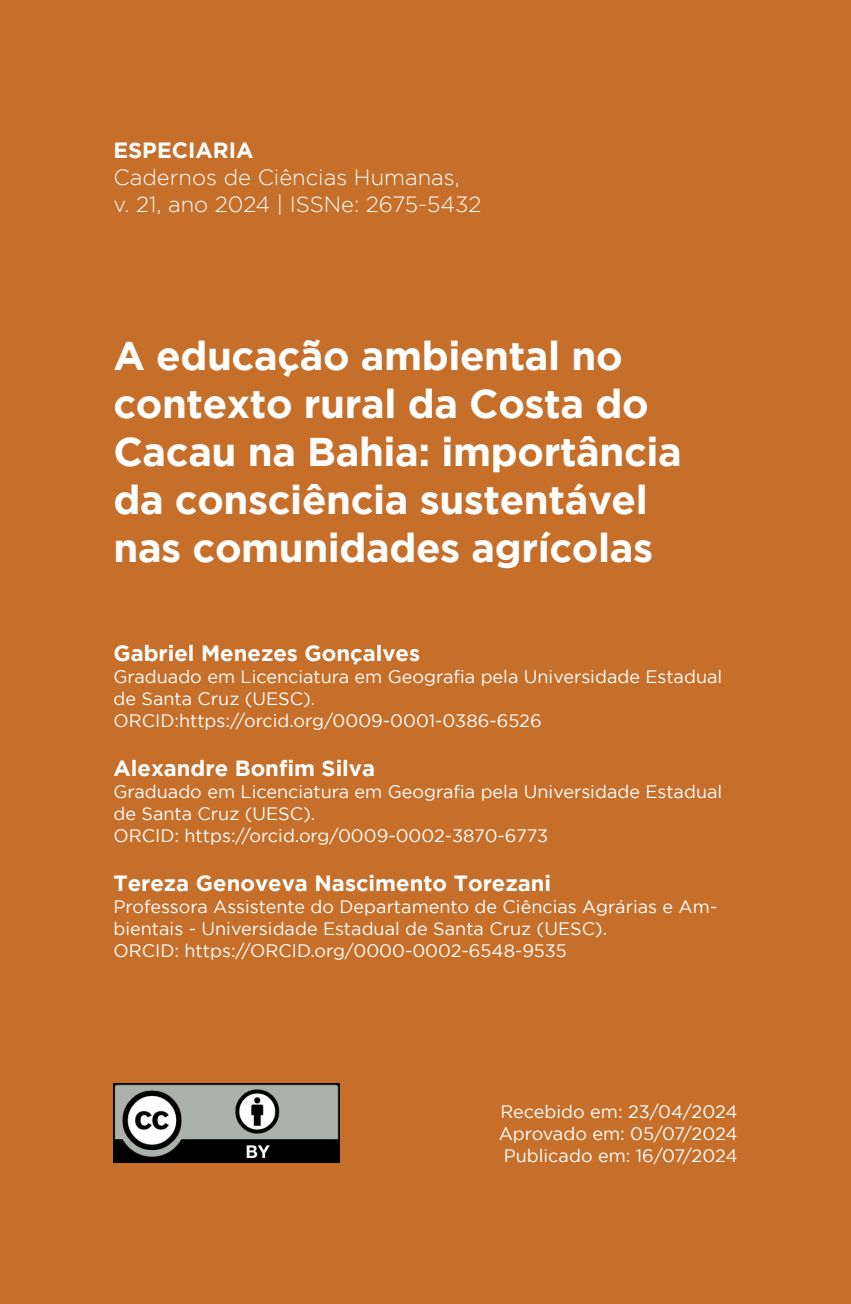
<style>
.page{position:relative;width:851px;height:1304px;background:#fff}
.page>*{position:absolute;margin:0;border:0;box-sizing:border-box;transform-origin:0 0}
.heading_1{font:700 40px/48px "Gotham";letter-spacing:-.01em;color:#fff}
.t1{font:700 22px "Gotham";color:#fff}
.t2{font:300 22px "Gotham";color:#fff}
.t3{font:18px/22px "Gotham";color:#fff}
</style>
<div class="page">
<div style="left:0;top:0;width:850px;height:1304px;background:#c66f2a"></div>
<img style="left:113px;top:1083px;width:226px;height:79px">
<p class="t1" style="left:113px;top:137px;width:141px">ESPECIARIA</p>
<p class="t2" style="left:113px;top:165px;width:348px">Cadernos de Ciências Humanas,</p>
<p class="t2" style="left:113px;top:192px;width:369px">v. 21, ano 2024 | ISSNe: 2675-5432</p>
<p class="heading_1" style="left:113px;top:330px;width:510px">A educação ambiental no</p>
<p class="heading_1" style="left:113px;top:378px;width:536px">contexto rural da Costa do</p>
<p class="heading_1" style="left:113px;top:426px;width:570px">Cacau na Bahia: importância da consciência sustentável</p>
<p class="heading_1" style="left:113px;top:522px;width:541px">nas comunidades agrícolas</p>
<p class="t1" style="left:113px;top:640px;width:308px">Gabriel Menezes Gonçalves</p>
<p class="t3" style="left:113px;top:665px;width:610px">Graduado em Licenciatura em Geografia pela Universidade Estadual de Santa Cruz (UESC).</p>
<p class="t3" style="left:113px;top:709px;width:429px">ORCID:https://orcid.org/0009-0001-0386-6526</p>
<p class="t1" style="left:113px;top:755px;width:263px">Alexandre Bonfim Silva</p>
<p class="t3" style="left:113px;top:780px;width:610px">Graduado em Licenciatura em Geografia pela Universidade Estadual de Santa Cruz (UESC).</p>
<p class="t3" style="left:113px;top:824px;width:436px">ORCID: https://orcid.org/0009-0002-3870-6773</p>
<p class="t1" style="left:113px;top:870px;width:439px">Tereza Genoveva Nascimento Torezani</p>
<p class="t3" style="left:113px;top:895px;width:605px">Professora Assistente do Departamento de Ciências Agrárias e Am&shy;bientais - Universidade Estadual de Santa Cruz (UESC).</p>
<p class="t3" style="left:113px;top:939px;width:455px">ORCID: https://ORCID.org/0000-0002-6548-9535</p>
<p class="t3" style="left:500px;top:1101px;width:238px">Recebido em: 23/04/2024</p>
<p class="t3" style="left:498px;top:1123px;width:240px">Aprovado em: 05/07/2024</p>
<p class="t3" style="left:503px;top:1145px;width:235px">Publicado em: 16/07/2024</p>
</div>
